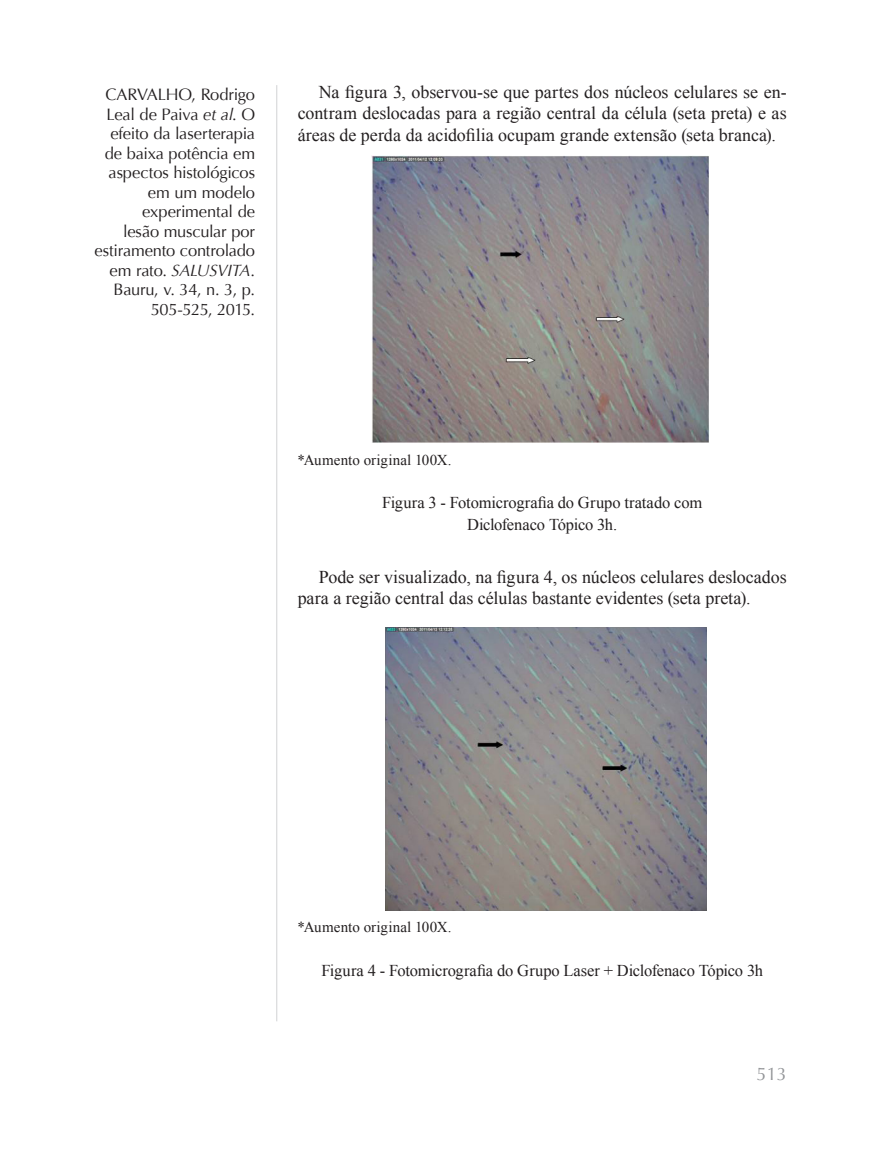
<style>
.page{position:relative;width:893px;height:1149px;background:#fff}
.page>*{position:absolute;margin:0;border:0;box-sizing:border-box;transform-origin:0 0}
.t1{font:18px/21.6px "Times New Roman";color:#231f20;text-align:justify}
.t2{font:18px "Optima";color:#939598}
.t3{font:16.5px/19.5px "Optima";letter-spacing:-.01em;color:#231f20;text-align:right}
.t4{font:16.5px/21.6px "Times New Roman";letter-spacing:-.01em;color:#231f20;text-align:center}
.t5{font:15px "Times New Roman";letter-spacing:.01em;color:#231f20}
.s1{font-style:italic}
</style>
<div class="page">
<hr style="left:276px;top:85px;width:1px;height:935px;background:#d1d2d4">
<img style="left:372px;top:155px;width:337px;height:287px">
<img style="left:385px;top:627px;width:322px;height:282px">
<p class="t3" style="left:94px;top:85px;width:162px">CARVALHO, Rodrigo<br>Leal de Paiva <span class="s1">et al</span>. O efeito da laserterapia de baixa potência em aspectos histológicos em um modelo experimental de<br>lesão muscular por estiramento controlado em rato. <span class="s1">SALUSVITA</span>.<br>Bauru, v. 34, n. 3, p.<br>505-525, 2015.</p>
<p class="t1" style="left:298px;top:80px;width:491px;text-indent:21px">Na figura 3, observou-se que partes dos núcleos celulares se en&shy;contram deslocadas para a região central da célula (seta preta) e as áreas de perda da acidofilia ocupam grande extensão (seta branca).</p>
<p class="t5" style="left:298px;top:450px;width:155px">*Aumento original 100X.</p>
<p class="t4" style="left:382px;top:491px;width:321px">Figura 3 - Fotomicrografia do Grupo tratado com<br>Diclofenaco Tópico 3h.</p>
<p class="t1" style="left:298px;top:565px;width:491px;text-indent:21px">Pode ser visualizado, na figura 4, os núcleos celulares deslocados para a região central das células bastante evidentes (seta preta).</p>
<p class="t5" style="left:298px;top:916px;width:155px">*Aumento original 100X.</p>
<p class="t4" style="left:321px;top:958px;width:443px">Figura 4 - Fotomicrografia do Grupo Laser + Diclofenaco Tópico 3h</p>
<p class="t2" style="left:757px;top:1063px;width:32px">513</p>
</div>
